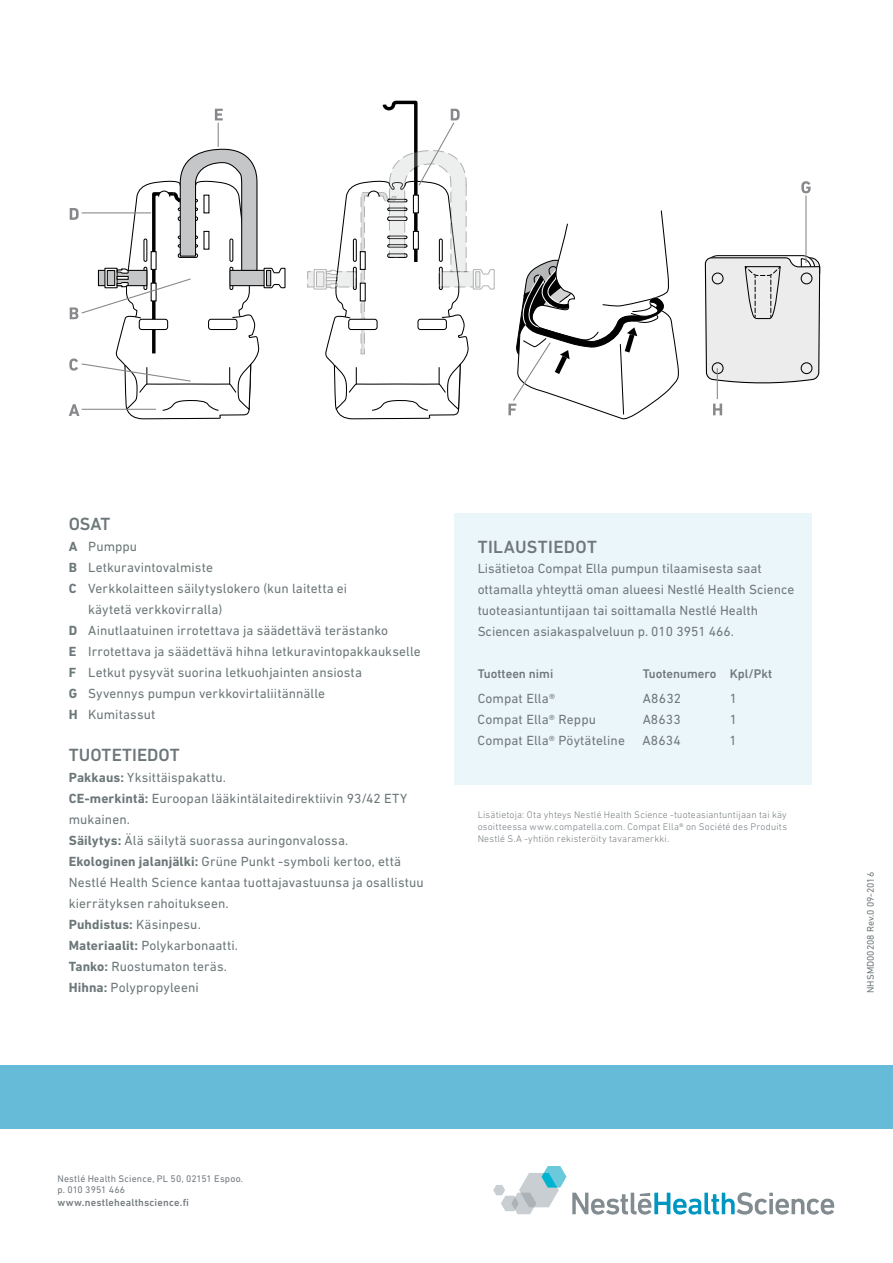
<style>
.page{position:relative;width:893px;height:1263px;background:#fff}
.page>*{position:absolute;margin:0;border:0;box-sizing:border-box;transform-origin:0 0}
.t1{font:500 18px "DIN Next LT Pro";color:#6c7779}
.t2{font:500 18px "DIN Next LT Pro";letter-spacing:.02em;color:#70787d}
.t3{font:13.5px/21px "DIN Next LT Pro";letter-spacing:.005em;color:#6c7779}
.t4{font:13.5px/21px "DIN Next LT Pro";color:#70787d}
.t5{font:500 12.75px "DIN Next LT Pro";color:#70787d}
.t6{font:500 10.5px "DIN Next LT Pro";letter-spacing:.02em;color:#747b7f}
.t7{font:300 9.75px/11.7px "DIN Next LT Pro";letter-spacing:.02em;color:#747b7f;text-align:justify}
.t8{font:9.75px/11.7px "DIN Next LT Pro";letter-spacing:.015em;color:#747b7f}
.t9{font:9.75px "DIN Next LT Pro";color:#70787d}
.s1{font-weight:700}
</style>
<div class="page">
<div style="left:0;top:1065px;width:893px;height:63px;background:#66bbd9"></div>
<div style="left:455px;top:513px;width:357px;height:271px;background:#ebf6fa"></div>
<svg style="left:704px;top:246px;width:117px;height:138px;background:#dfdfe0"></svg>
<svg style="left:801px;top:181px;width:10px;height:12px"></svg>
<svg style="left:713px;top:404px;width:9px;height:11px"></svg>
<svg style="left:69px;top:109px;width:217px;height:311px"></svg>
<hr style="left:82px;top:409px;width:74px;height:1px;background:#88888c">
<svg style="left:309px;top:273px;width:5px;height:12px"></svg>
<div style="left:314px;top:270px;width:12px;height:19px;background:#e5e5e5"></div>
<div style="left:314px;top:269px;width:13px;height:21px;border:1px solid #000"></div>
<div style="left:316px;top:272px;width:8px;height:15px;background:#edeeee"></div>
<div style="left:316px;top:271px;width:8px;height:16px;border:1px solid #000"></div>
<svg style="left:323px;top:100px;width:172px;height:320px"></svg>
<svg style="left:508px;top:210px;width:171px;height:210px"></svg>
<hr style="left:717px;top:368px;width:1px;height:31px;background:#88888c">
<hr style="left:805px;top:195px;width:1px;height:68px;background:#88888c">
<svg style="left:572px;top:1192px;width:262px;height:22px"></svg>
<svg style="left:493px;top:1166px;width:73px;height:48px"></svg>
<h1 class="t1" style="left:69px;top:513px;width:43px">OSAT</h1>
<p class="t3" style="left:69px;top:536px;width:70px"><span class="s1">A</span> Pumppu</p>
<p class="t3" style="left:69px;top:557px;width:146px"><span class="s1">B</span> Letkuravintovalmiste</p>
<p class="t3" style="left:69px;top:578px;width:280px"><span class="s1">C</span> Verkkolaitteen säilytyslokero (kun laitetta ei</p>
<p class="t3" style="left:88px;top:599px;width:136px">käytetä verkkovirralla)</p>
<p class="t3" style="left:69px;top:620px;width:321px"><span class="s1">D</span> Ainutlaatuinen irrotettava ja säädettävä terästanko</p>
<p class="t3" style="left:69px;top:641px;width:353px"><span class="s1">E</span> Irrotettava ja säädettävä hihna letkuravintopakkaukselle</p>
<p class="t3" style="left:69px;top:662px;width:295px"><span class="s1">F</span> Letkut pysyvät suorina letkuohjainten ansiosta</p>
<p class="t3" style="left:69px;top:683px;width:258px"><span class="s1">G</span> Syvennys pumpun verkkovirtaliitännälle</p>
<p class="t3" style="left:69px;top:704px;width:88px"><span class="s1">H</span> Kumitassut</p>
<h1 class="t1" style="left:69px;top:744px;width:112px">TUOTETIEDOT</h1>
<p class="t3" style="left:69px;top:767px;width:356px"><span class="s1">Pakkaus:</span> Yksittäispakattu.<br><span class="s1">CE-merkintä:</span> Euroopan lääkintälaitedirektiivin 93/42 ETY mukainen.<br><span class="s1">Säilytys:</span> Älä säilytä suorassa auringonvalossa.<br><span class="s1">Ekologinen jalanjälki:</span> Grüne Punkt -symboli kertoo, että Nestlé Health Science kantaa tuottajavastuunsa ja osallistuu kierrätyksen rahoitukseen.<br><span class="s1">Puhdistus:</span> Käsinpesu.<br><span class="s1">Materiaalit:</span> Polykarbonaatti.<br><span class="s1">Tanko:</span> Ruostumaton teräs.<br><span class="s1">Hihna:</span> Polypropyleeni</p>
<h1 class="t2" style="left:478px;top:536px;width:121px">TILAUSTIEDOT</h1>
<p class="t4" style="left:478px;top:557px;width:318px">Lisätietoa Compat Ella pumpun tilaamisesta saat ottamalla yhteyttä oman alueesi Nestlé Health Science tuoteasiantuntijaan tai soittamalla Nestlé Health Sciencen asiakaspalveluun p. 010 3951 466.</p>
<p class="t5" style="left:478px;top:666px;width:77px">Tuotteen nimi</p>
<p class="t5" style="left:643px;top:666px;width:131px">Tuotenumero Kpl/Pkt</p>
<p class="t4" style="left:478px;top:687px;width:79px">Compat Ella®</p>
<p class="t3" style="left:643px;top:687px;width:40px">A8632</p>
<p class="t3" style="left:730px;top:687px;width:9px">1</p>
<p class="t4" style="left:478px;top:708px;width:120px">Compat Ella® Reppu</p>
<p class="t4" style="left:643px;top:708px;width:40px">A8633</p>
<p class="t4" style="left:730px;top:708px;width:9px">1</p>
<p class="t4" style="left:478px;top:729px;width:149px">Compat Ella® Pöytäteline</p>
<p class="t4" style="left:643px;top:729px;width:40px">A8634</p>
<p class="t4" style="left:730px;top:729px;width:9px">1</p>
<p class="t7" style="left:478px;top:809px;width:311px">Lisätietoja: Ota yhteys Nestlé Health Science -tuoteasiantuntijaan tai käy osoitteessa www.compatella.com. Compat Ella® on Société des Produits Nestlé S.A -yhtiön rekisteröity tavaramerkki.</p>
<p class="t8" style="left:57px;top:1172px;width:187px">Nestlé Health Science, PL 50, 02151 Espoo. p. 010 3951 466</p>
<p class="t6" style="left:57px;top:1196px;width:133px">www.nestlehealthscience.fi</p>
<p class="t9" style="left:865px;top:993px;width:122px;rotate:-90deg">NHSMD00208 Rev.0 09-2016</p>
</div>
